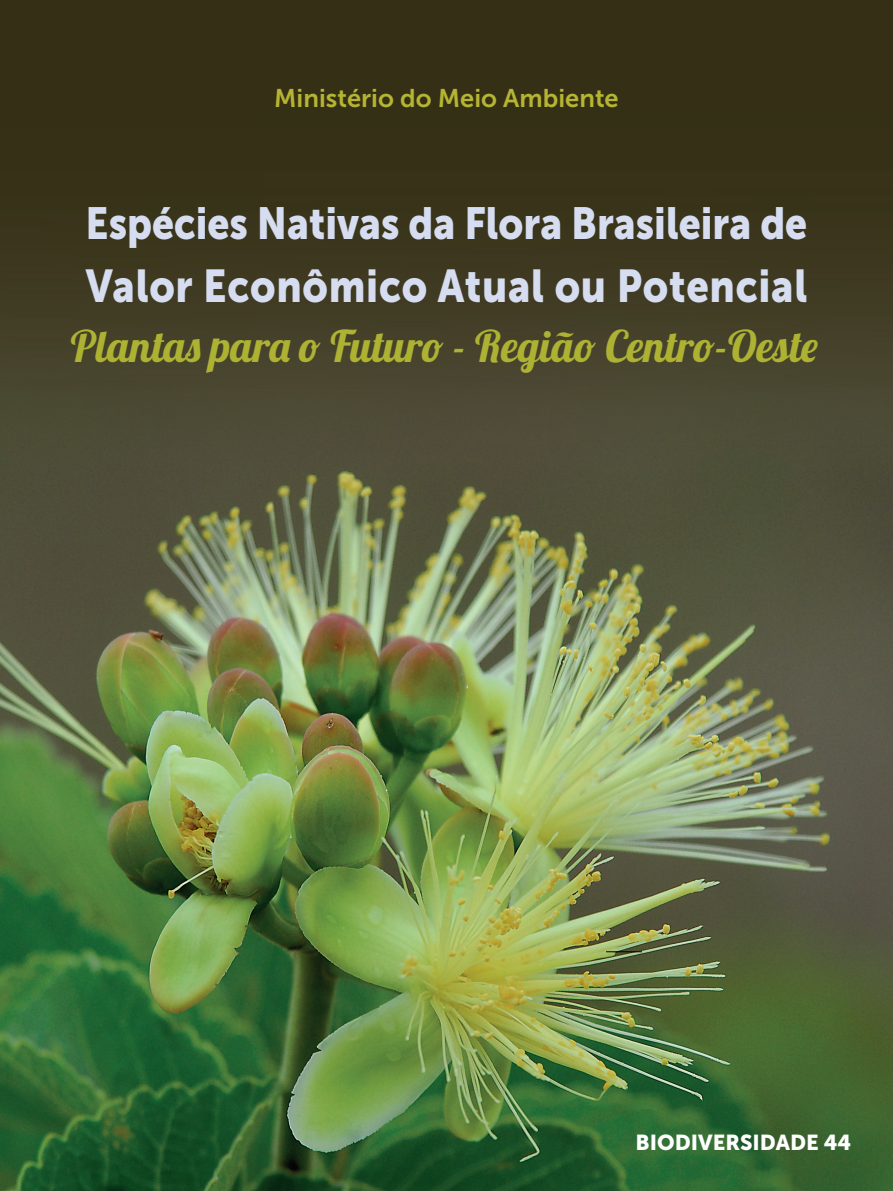
<style>
.page{position:relative;width:893px;height:1191px;background:#fff}
.page>*{position:absolute;margin:0;border:0;box-sizing:border-box;transform-origin:0 0}
.t1{font:45.6px "Museo Sans 900";letter-spacing:.015em;color:#d6ddf0;scale:.88 1}
.t2{font:44.7px "Museo Sans 900";color:#d6ddf0;scale:.88 1}
.t3{font:43.65px "Lobster 1.4";color:#adb233}
.t4{font:25.5px "Museo Sans 700";color:#b5b433}
.t5{font:21.45px "Museo Sans 900";color:#fff}
</style>
<div class="page">
<img style="left:0;top:0;width:893px;height:1191px">
<hr style="left:606px;top:951px;width:36px;height:1px;background:#000">
<p class="t4" style="left:274px;top:84px;width:346px">Ministério do Meio Ambiente</p>
<p class="t2" style="left:86px;top:198px;width:822px">Espécies Nativas da Flora Brasileira de</p>
<p class="t1" style="left:86px;top:260px;width:821px">Valor Econômico Atual ou Potencial</p>
<p class="t3" style="left:71px;top:318px;width:748px">Plantas para o Futuro - Região Centro-Oeste</p>
<p class="t5" style="left:636px;top:1130px;width:217px">BIODIVERSIDADE 44</p>
</div>
